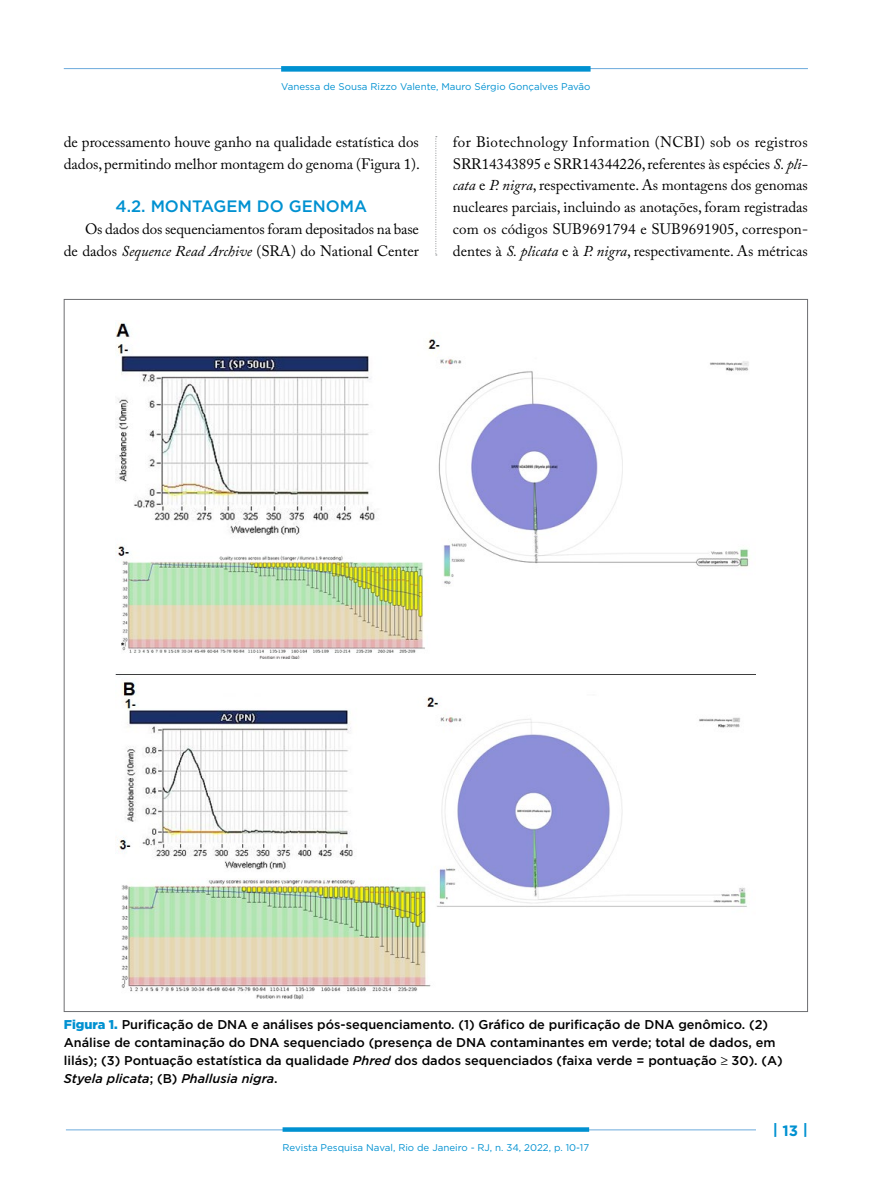
<style>
.page{position:relative;width:893px;height:1191px;background:#fff}
.page>*{position:absolute;margin:0;border:0;box-sizing:border-box;transform-origin:0 0}
.t1{font:500 16.5px "Gotham";color:#0091d1}
.t2{font:15px/21.8px "Adobe Caslon Pro";color:#000}
.t3{font:700 15px "Gotham";color:#0091d1}
.t4{font:500 12.75px/18px "Gotham";color:#000}
.t5{font:9.75px "Gotham";color:#0091d1}
.s1{font-style:italic}
.s2{font-weight:900;color:#0091d1}
</style>
<div class="page">
<hr style="left:66px;top:1129px;width:742px;height:1px;background:#6baadc">
<hr style="left:64px;top:68px;width:744px;height:1px;background:#6baadc">
<div style="left:281px;top:66px;width:310px;height:6px;background:#0091d1"></div>
<svg style="left:283px;top:1127px;width:306px;height:4px"></svg>
<div style="left:757px;top:1123px;width:51px;height:12px;background:#fff"></div>
<svg style="left:435px;top:136px;width:2px;height:119px"></svg>
<img style="left:116px;top:322px;width:640px;height:678px">
<p class="t5" style="left:281px;top:80px;width:311px">Vanessa de Sousa Rizzo Valente, Mauro Sérgio Gonçalves Pavão</p>
<p class="t2" style="left:64px;top:131px;width:358px">de processamento houve ganho na qualidade estatística dos dados, permitindo melhor montagem do genoma (Figura 1).</p>
<p class="t1" style="left:115px;top:195px;width:253px">4.2. MONTAGEM DO GENOMA</p>
<p class="t2" style="left:64px;top:218px;width:357px;text-align:right">Os dados dos sequenciamentos foram depositados na base<br>de dados <span class="s1">Sequence Read Archive</span> (SRA) do National Center</p>
<p class="t2" style="left:453px;top:131px;width:357px;text-align:justify">for Biotechnology Information (NCBI) sob os registros SRR14343895 e SRR14344226, referentes às espécies <span class="s1">S. pli&shy;cata</span> e <span class="s1">P. nigra</span>, respectivamente. As montagens dos genomas nucleares parciais, incluindo as anotações, foram registradas com os códigos SUB9691794 e SUB9691905, correspon&shy;dentes à <span class="s1">S. plicata</span> e à <span class="s1">P. nigra</span>, respectivamente. As métricas</p>
<p class="t4" style="left:64px;top:1014px;width:721px"><span class="s2">Figura 1.</span> Purificação de DNA e análises pós-sequenciamento. (1) Gráfico de purificação de DNA genômico. (2)<br>Análise de contaminação do DNA sequenciado (presença de DNA contaminantes em verde; total de dados, em lilás); (3) Pontuação estatística da qualidade <span class="s1">Phred</span> dos dados sequenciados (faixa verde = pontuação ≥ 30). (A)<br><span class="s1">Styela plicata</span>; (B) <span class="s1">Phallusia nigra</span>.</p>
<p class="t5" style="left:283px;top:1141px;width:308px">Revista Pesquisa Naval, Rio de Janeiro - RJ, n. 34, 2022, p. 10-17</p>
<p class="t3" style="left:773px;top:1120px;width:37px">| 13 |</p>
</div>
